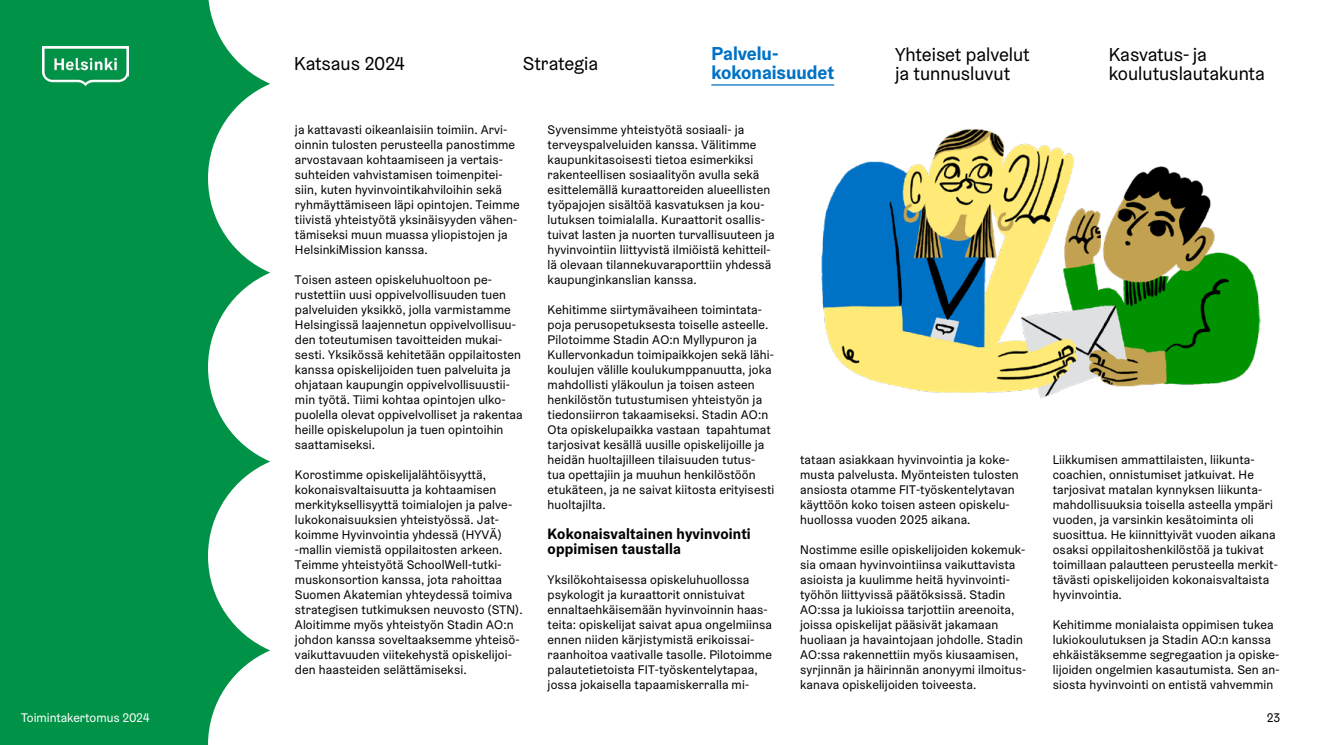
<style>
.page{position:relative;width:1323px;height:745px;background:#fff}
.page>*{position:absolute;margin:0;border:0;box-sizing:border-box;transform-origin:0 0}
.t1{font:18.75px/18.8px "Helsinki Grotesk";color:#000}
.t2{font:700 18.75px/18.8px "Helsinki Grotesk";color:#0072c6}
.t3{font:700 15px/15px "Helsinki Grotesk";letter-spacing:.01em;color:#000}
.Leipis{font:12.5px/15px "Helsinki Grotesk";letter-spacing:.01em;color:#000}
.t4{font:12.5px "Helsinki Grotesk";color:#fff}
</style>
<div class="page">
<svg style="left:0;top:0;width:270px;height:744px;fill:#009246"></svg>
<img style="left:43px;top:46px;width:85px;height:40px">
<hr style="left:711px;top:84px;width:123px;height:1px;background:#0072c6">
<img style="left:821px;top:129px;width:440px;height:270px">
<h1 class="t1" style="left:294px;top:54px;width:112px">Katsaus 2024</h1>
<h1 class="t2" style="left:711px;top:44px;width:124px">Palvelu&shy;kokonaisuudet</h1>
<h1 class="t1" style="left:523px;top:54px;width:77px">Strategia</h1>
<h1 class="t1" style="left:895px;top:45px;width:136px">Yhteiset palvelut ja tunnusluvut</h1>
<p class="Leipis" style="left:295px;top:122px;width:226px">ja kattavasti oikeanlaisiin toimiin. Arvi&shy;oinnin tulosten perusteella panostimme arvostavaan kohtaamiseen ja vertais&shy;suhteiden vahvistamisen toimenpitei&shy;siin, kuten hyvinvointikahviloihin sekä ryhmäyttämiseen läpi opintojen. Teimme tiivistä yhteistyötä yksinäisyyden vähen&shy;tämiseksi muun muassa yliopistojen ja HelsinkiMission kanssa.</p>
<p class="Leipis" style="left:295px;top:272px;width:229px">Toisen asteen opiskeluhuoltoon pe&shy;rustettiin uusi oppivelvollisuuden tuen palveluiden yksikkö, jolla varmistamme Helsingissä laajennetun oppivelvollisuu&shy;den toteutumisen tavoitteiden mukai&shy;sesti. Yksikössä kehitetään oppilaitosten kanssa opiskelijoiden tuen palveluita ja ohjataan kaupungin oppivelvollisuustii&shy;min työtä. Tiimi kohtaa opintojen ulko&shy;puolella olevat oppivelvolliset ja rakentaa heille opiskelupolun ja tuen opintoihin saattamiseksi.</p>
<p class="Leipis" style="left:295px;top:467px;width:229px">Korostimme opiskelijalähtöisyyttä, kokonaisvaltaisuutta ja kohtaamisen merkityksellisyyttä toimialojen ja palve&shy;lukokonaisuuksien yhteistyössä. Jat&shy;koimme Hyvinvointia yhdessä (HYVÄ) -mallin viemistä oppilaitosten arkeen.<br>Teimme yhteistyötä SchoolWell-tutki&shy;muskonsortion kanssa, jota rahoittaa Suomen Akatemian yhteydessä toimiva strategisen tutkimuksen neuvosto (STN).<br>Aloitimme myös yhteistyön Stadin AO:n johdon kanssa soveltaaksemme yhteisö&shy;vaikuttavuuden viitekehystä opiskelijoi&shy;den haasteiden selättämiseksi.</p>
<p class="Leipis" style="left:548px;top:122px;width:228px">Syvensimme yhteistyötä sosiaali- ja terveyspalveluiden kanssa. Välitimme kaupunkitasoisesti tietoa esimerkiksi rakenteellisen sosiaalityön avulla sekä esittelemällä kuraattoreiden alueellisten työpajojen sisältöä kasvatuksen ja kou&shy;lutuksen toimialalla. Kuraattorit osallis&shy;tuivat lasten ja nuorten turvallisuuteen ja hyvinvointiin liittyvistä ilmiöistä kehitteil&shy;lä olevaan tilannekuvaraporttiin yhdessä kaupunginkanslian kanssa.</p>
<p class="Leipis" style="left:548px;top:302px;width:228px">Kehitimme siirtymävaiheen toimintata&shy;poja perusopetuksesta toiselle asteelle.<br>Pilotoimme Stadin AO:n Myllypuron ja Kullervonkadun toimipaikkojen sekä lähi&shy;koulujen välille koulukumppanuutta, joka mahdollisti yläkoulun ja toisen asteen henkilöstön tutustumisen yhteistyön ja tiedonsiirron takaamiseksi. Stadin AO:n Ota opiskelupaikka vastaan tapahtumat tarjosivat kesällä uusille opiskelijoille ja heidän huoltajilleen tilaisuuden tutus&shy;tua opettajiin ja muuhun henkilöstöön etukäteen, ja ne saivat kiitosta erityisesti huoltajilta.</p>
<h3 class="t3" style="left:548px;top:526px;width:205px">Kokonaisvaltainen hyvinvointi oppimisen taustalla</h3>
<p class="Leipis" style="left:548px;top:572px;width:226px">Yksilökohtaisessa opiskeluhuollossa psykologit ja kuraattorit onnistuivat ennaltaehkäisemään hyvinvoinnin haas&shy;teita: opiskelijat saivat apua ongelmiinsa ennen niiden kärjistymistä erikoissai&shy;raanhoitoa vaativalle tasolle. Pilotoimme palautetietoista FIT-työskentelytapaa, jossa jokaisella tapaamiskerralla mi-</p>
<p class="Leipis" style="left:800px;top:452px;width:220px">tataan asiakkaan hyvinvointia ja koke&shy;musta palvelusta. Myönteisten tulosten ansiosta otamme FIT-työskentelytavan käyttöön koko toisen asteen opiskelu&shy;huollossa vuoden 2025 aikana.</p>
<p class="Leipis" style="left:800px;top:542px;width:228px">Nostimme esille opiskelijoiden kokemuk&shy;sia omaan hyvinvointiinsa vaikuttavista asioista ja kuulimme heitä hyvinvointi&shy;työhön liittyvissä päätöksissä. Stadin AO:ssa ja lukioissa tarjottiin areenoita, joissa opiskelijat pääsivät jakamaan huoliaan ja havaintojaan johdolle. Stadin AO:ssa rakennettiin myös kiusaamisen, syrjinnän ja häirinnän anonyymi ilmoitus&shy;kanava opiskelijoiden toiveesta.</p>
<h1 class="t1" style="left:1109px;top:45px;width:158px">Kasvatus- ja koulutuslautakunta</h1>
<p class="Leipis" style="left:1053px;top:452px;width:227px">Liikkumisen ammattilaisten, liikunta&shy;coachien, onnistumiset jatkuivat. He tarjosivat matalan kynnyksen liikunta&shy;mahdollisuuksia toisella asteella ympäri vuoden, ja varsinkin kesätoiminta oli suosittua. He kiinnittyivät vuoden aikana osaksi oppilaitoshenkilöstöä ja tukivat toimillaan palautteen perusteella merkit&shy;tävästi opiskelijoiden kokonaisvaltaista hyvinvointia.</p>
<p class="Leipis" style="left:1053px;top:617px;width:228px">Kehitimme monialaista oppimisen tukea lukiokoulutuksen ja Stadin AO:n kanssa ehkäistäksemme segregaation ja opiske&shy;lijoiden ongelmien kasautumista. Sen an&shy;siosta hyvinvointi on entistä vahvemmin</p>
<p class="t4" style="left:21px;top:709px;width:130px">Toimintakertomus 2024</p>
<p class="Leipis" style="left:1267px;top:710px;width:15px">23</p>
</div>
